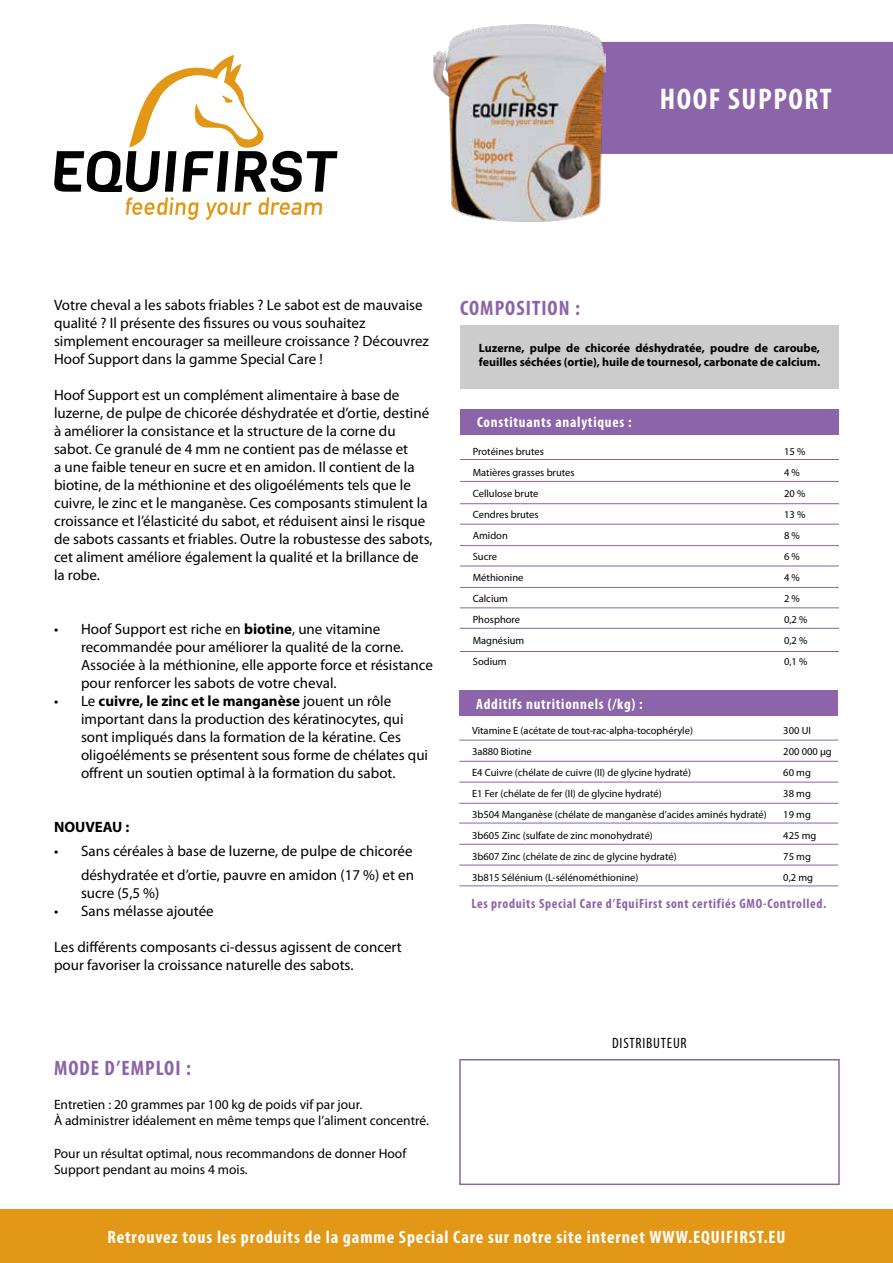
<style>
.page{position:relative;width:893px;height:1263px;background:#fff}
.page>*{position:absolute;margin:0;border:0;box-sizing:border-box;transform-origin:0 0}
.t1{font:700 condensed 30px "Myriad Pro";letter-spacing:.05em;color:#fff}
.t2{font:700 condensed 21px "Myriad Pro";letter-spacing:.05em;color:#8c64a9}
.t3{font:700 condensed 18px "Myriad Pro";letter-spacing:.05em;color:#fff}
.t4{font:15px/18px "Myriad Pro";color:#000}
.t5{font:700 condensed 15px "Myriad Pro";letter-spacing:.05em;color:#fff}
.t6{font:condensed 15px "Myriad Pro";letter-spacing:.05em;color:#000}
.t7{font:700 15px "Myriad Pro";color:#000}
.t8{font:13.5px/16.2px "Myriad Pro";color:#000}
.t9{font:700 condensed 13.5px "Myriad Pro";letter-spacing:.05em;color:#8d64aa}
.t10{font:700 12px/13.5px "Myriad Pro";color:#000}
.t11{font:10.5px "Myriad Pro";color:#000}
.s1{font-weight:700}
</style>
<div class="page">
<div style="left:0;top:1210px;width:893px;height:53px;background:#e39717"></div>
<div style="left:599px;top:43px;width:293px;height:110px;background:#8c64a9"></div>
<div style="left:599px;top:42px;width:294px;height:112px;border:2px solid #8d64aa"></div>
<div style="left:460px;top:409px;width:379px;height:26px;background:#8c64a9"></div>
<svg style="left:54px;top:55px;width:283px;height:165px"></svg>
<img style="left:434px;top:25px;width:172px;height:196px">
<div style="left:459px;top:1059px;width:381px;height:126px;border:1px solid #8c64a9"></div>
<div style="left:460px;top:325px;width:379px;height:64px;background:#cccccd"></div>
<hr style="left:460px;top:459px;width:379px;height:1px;background:#8c64a9">
<hr style="left:460px;top:503px;width:379px;height:1px;background:#8c64a9">
<hr style="left:460px;top:545px;width:379px;height:1px;background:#8c64a9">
<hr style="left:460px;top:587px;width:379px;height:1px;background:#8c64a9">
<hr style="left:460px;top:628px;width:379px;height:1px;background:#8c64a9">
<hr style="left:460px;top:651px;width:379px;height:1px;background:#8c64a9">
<hr style="left:460px;top:481px;width:379px;height:1px;background:#8c64a9">
<hr style="left:460px;top:524px;width:379px;height:1px;background:#8c64a9">
<hr style="left:460px;top:566px;width:379px;height:1px;background:#8c64a9">
<hr style="left:460px;top:608px;width:379px;height:1px;background:#8c64a9">
<div style="left:459px;top:690px;width:379px;height:26px;background:#8c64a9"></div>
<hr style="left:459px;top:740px;width:379px;height:1px;background:#8c64a9">
<hr style="left:459px;top:823px;width:379px;height:1px;background:#8c64a9">
<hr style="left:459px;top:782px;width:379px;height:1px;background:#8c64a9">
<hr style="left:459px;top:865px;width:379px;height:1px;background:#8c64a9">
<hr style="left:459px;top:886px;width:379px;height:1px;background:#8c64a9">
<hr style="left:459px;top:761px;width:379px;height:1px;background:#8c64a9">
<hr style="left:459px;top:844px;width:379px;height:1px;background:#8c64a9">
<hr style="left:459px;top:803px;width:379px;height:1px;background:#8c64a9">
<h1 class="t1" style="left:660px;top:80px;width:173px">HOOF SUPPORT</h1>
<p class="t4" style="left:54px;top:296px;width:377px">Votre cheval a les sabots friables ? Le sabot est de mauvaise qualité ? Il présente des fissures ou vous souhaitez simplement encourager sa meilleure croissance ? Découvrez Hoof Support dans la gamme Special Care !</p>
<p class="t4" style="left:54px;top:386px;width:380px">Hoof Support est un complément alimentaire à base de luzerne, de pulpe de chicorée déshydratée et d’ortie, destiné à améliorer la consistance et la structure de la corne du sabot. Ce granulé de 4 mm ne contient pas de mélasse et<br>a une faible teneur en sucre et en amidon. Il contient de la biotine, de la méthionine et des oligoéléments tels que le cuivre, le zinc et le manganèse. Ces composants stimulent la croissance et l’élasticité du sabot, et réduisent ainsi le risque de sabots cassants et friables. Outre la robustesse des sabots, cet aliment améliore également la qualité et la brillance de la robe.</p>
<p class="t4" style="left:81px;top:620px;width:353px;text-indent:-27px">• Hoof Support est riche en <span class="s1">biotine</span>, une vitamine recommandée pour améliorer la qualité de la corne.<br>Associée à la méthionine, elle apporte force et résistance pour renforcer les sabots de votre cheval.</p>
<p class="t4" style="left:81px;top:692px;width:349px;text-indent:-27px">• Le <span class="s1">cuivre, le zinc et le manganèse</span> jouent un rôle important dans la production des kératinocytes, qui sont impliqués dans la formation de la kératine. Ces oligoéléments se présentent sous forme de chélates qui offrent un soutien optimal à la formation du sabot.</p>
<p class="t7" style="left:54px;top:817px;width:77px">NOUVEAU :</p>
<p class="t4" style="left:54px;top:839px;width:362px;line-height:24px;text-align:right">• Sans céréales à base de luzerne, de pulpe de chicorée déshydratée et d’ortie, pauvre en amidon (17 %) et en</p>
<p class="t4" style="left:81px;top:884px;width:80px">sucre (5,5 %)</p>
<p class="t4" style="left:54px;top:902px;width:161px">• Sans mélasse ajoutée</p>
<p class="t4" style="left:54px;top:938px;width:349px">Les différents composants ci-dessus agissent de concert pour favoriser la croissance naturelle des sabots.</p>
<h2 class="t2" style="left:54px;top:1054px;width:138px">MODE D’EMPLOI :</h2>
<p class="t8" style="left:54px;top:1096px;width:376px">Entretien : 20 grammes par 100 kg de poids vif par jour.<br>À administrer idéalement en même temps que l’aliment concentré.</p>
<p class="t8" style="left:54px;top:1145px;width:354px">Pour un résultat optimal, nous recommandons de donner Hoof<br>Support pendant au moins 4 mois.</p>
<h2 class="t2" style="left:460px;top:295px;width:121px">COMPOSITION :</h2>
<p class="t10" style="left:479px;top:341px;width:343px">Luzerne, pulpe de chicorée déshydratée, poudre de caroube, feuilles séchées (ortie), huile de tournesol, carbonate de calcium.</p>
<p class="t5" style="left:477px;top:413px;width:156px">Constituants analytiques :</p>
<p class="t11" style="left:473px;top:445px;width:73px">Protéines brutes</p>
<p class="t11" style="left:784px;top:445px;width:23px">15 %</p>
<p class="t11" style="left:473px;top:466px;width:103px">Matières grasses brutes</p>
<p class="t11" style="left:784px;top:466px;width:17px">4 %</p>
<p class="t11" style="left:473px;top:487px;width:67px">Cellulose brute</p>
<p class="t11" style="left:784px;top:487px;width:23px">20 %</p>
<p class="t11" style="left:473px;top:508px;width:67px">Cendres brutes</p>
<p class="t11" style="left:784px;top:508px;width:23px">13 %</p>
<p class="t11" style="left:473px;top:529px;width:37px">Amidon</p>
<p class="t11" style="left:784px;top:529px;width:17px">8 %</p>
<p class="t11" style="left:473px;top:550px;width:26px">Sucre</p>
<p class="t11" style="left:784px;top:550px;width:17px">6 %</p>
<p class="t11" style="left:473px;top:571px;width:52px">Méthionine</p>
<p class="t11" style="left:784px;top:571px;width:17px">4 %</p>
<p class="t11" style="left:473px;top:592px;width:37px">Calcium</p>
<p class="t11" style="left:784px;top:592px;width:17px">2 %</p>
<p class="t11" style="left:473px;top:613px;width:49px">Phosphore</p>
<p class="t11" style="left:784px;top:613px;width:25px">0,2 %</p>
<p class="t11" style="left:473px;top:634px;width:53px">Magnésium</p>
<p class="t11" style="left:784px;top:634px;width:25px">0,2 %</p>
<p class="t11" style="left:473px;top:655px;width:35px">Sodium</p>
<p class="t11" style="left:784px;top:655px;width:25px">0,1 %</p>
<p class="t5" style="left:476px;top:694px;width:168px">Additifs nutritionnels (/kg) :</p>
<p class="t11" style="left:472px;top:724px;width:223px">Vitamine E (acétate de tout-rac-alpha-tocophéryle)</p>
<p class="t11" style="left:783px;top:724px;width:29px">300 UI</p>
<p class="t11" style="left:472px;top:745px;width:61px">3a880 Biotine</p>
<p class="t11" style="left:783px;top:745px;width:50px">200 000 μg</p>
<p class="t11" style="left:472px;top:766px;width:221px">E4 Cuivre (chélate de cuivre (II) de glycine hydraté)</p>
<p class="t11" style="left:783px;top:766px;width:29px">60 mg</p>
<p class="t11" style="left:472px;top:787px;width:191px">E1 Fer (chélate de fer (II) de glycine hydraté)</p>
<p class="t11" style="left:783px;top:787px;width:29px">38 mg</p>
<p class="t11" style="left:472px;top:808px;width:296px">3b504 Manganèse (chélate de manganèse d’acides aminés hydraté)</p>
<p class="t11" style="left:783px;top:808px;width:29px">19 mg</p>
<p class="t11" style="left:472px;top:829px;width:182px">3b605 Zinc (sulfate de zinc monohydraté)</p>
<p class="t11" style="left:783px;top:829px;width:35px">425 mg</p>
<p class="t11" style="left:472px;top:850px;width:206px">3b607 Zinc (chélate de zinc de glycine hydraté)</p>
<p class="t11" style="left:783px;top:850px;width:29px">75 mg</p>
<p class="t11" style="left:472px;top:871px;width:168px">3b815 Sélénium (L-sélénométhionine)</p>
<p class="t11" style="left:783px;top:871px;width:31px">0,2 mg</p>
<p class="t9" style="left:471px;top:895px;width:356px">Les produits Special Care d’EquiFirst sont certifiés GMO-Controlled.</p>
<p class="t6" style="left:612px;top:1033px;width:76px">DISTRIBUTEUR</p>
<p class="t3" style="left:107px;top:1226px;width:680px">Retrouvez tous les produits de la gamme Special Care sur notre site internet WWW.EQUIFIRST.EU</p>
</div>
